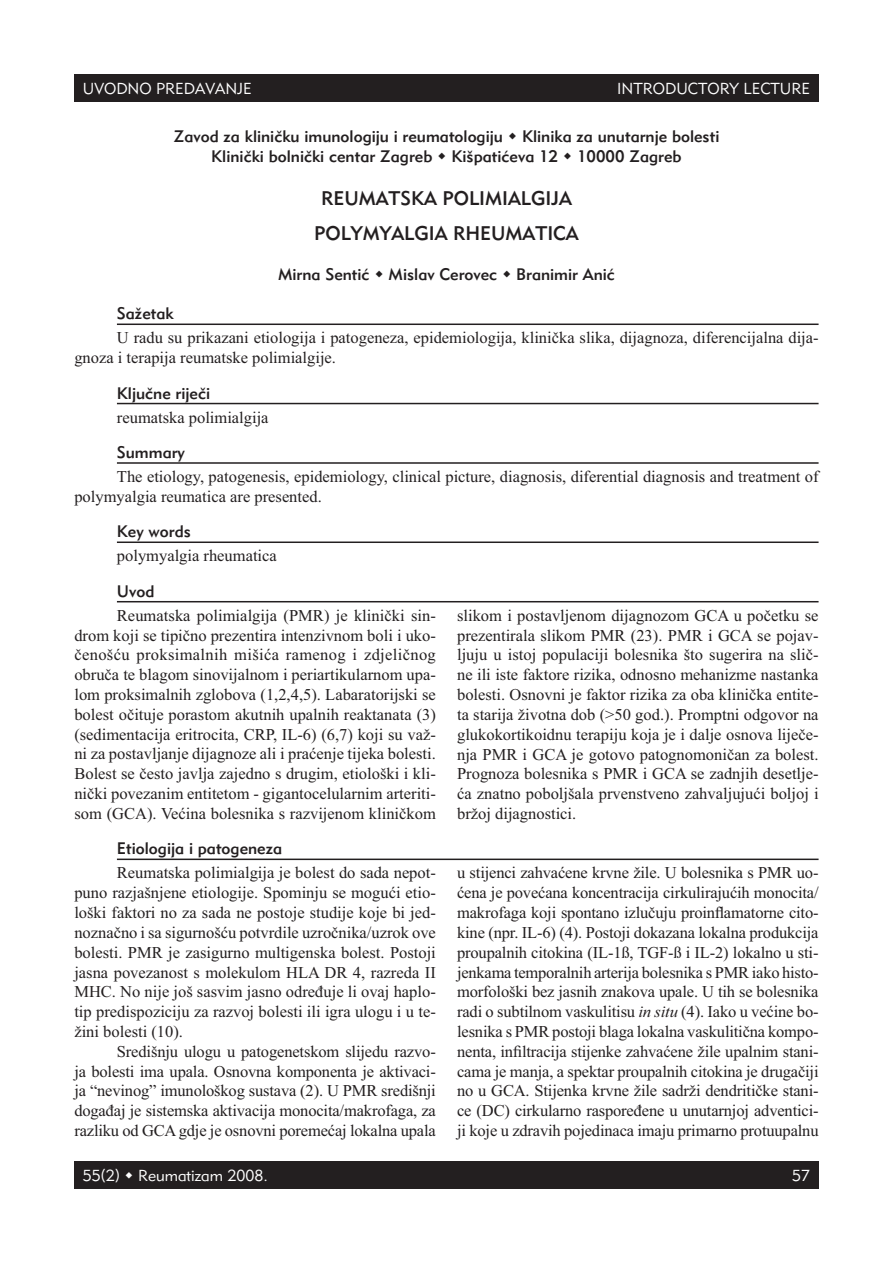
<style>
.page{position:relative;width:893px;height:1263px;background:#fff}
.page>*{position:absolute;margin:0;border:0;box-sizing:border-box;transform-origin:0 0}
.t1{font:19.5px/34.2px "Geometric 415 BT Medium A";color:#231f20;text-align:center}
.t2{font:16.5px/19.8px "Times New Roman";color:#231f20;text-align:justify}
.t3{font:16.5px/20px "Geometric 415 BT Medium A";color:#231f20;text-align:center}
.t4{font:15.75px "Geometric 415 BT Lite A";color:#fff}
.s1{font-style:italic}
</style>
<div class="page">
<div style="left:74px;top:1161px;width:745px;height:27px;background:#231f20"></div>
<div style="left:74px;top:74px;width:745px;height:28px;background:#231f20"></div>
<hr style="left:117px;top:323px;width:702px;height:2px;background:#231f20">
<hr style="left:117px;top:403px;width:702px;height:1px;background:#231f20">
<hr style="left:117px;top:462px;width:702px;height:2px;background:#231f20">
<hr style="left:117px;top:541px;width:702px;height:2px;background:#231f20">
<hr style="left:117px;top:601px;width:702px;height:1px;background:#231f20">
<hr style="left:117px;top:858px;width:702px;height:2px;background:#231f20">
<p class="t4" style="left:83px;top:83px;width:170px">UVODNO PREDAVANJE</p>
<p class="t4" style="left:617px;top:83px;width:194px">INTRODUCTORY LECTURE</p>
<p class="t3" style="left:173px;top:128px;width:547px">Zavod za kliničku imunologiju i reumatologiju Klinika za unutarnje bolesti<br>Klinički bolnički centar Zagreb Kišpatićeva 12 10000 Zagreb</p>
<p class="t1" style="left:314px;top:183px;width:266px">REUMATSKA POLIMIALGIJA<br>POLYMYALGIA RHEUMATICA</p>
<p class="t3" style="left:278px;top:265px;width:338px">Mirna Sentić Mislav Cerovec Branimir Anić</p>
<p class="t3" style="left:117px;top:305px;width:58px">Sažetak</p>
<p class="t2" style="left:74px;top:329px;width:746px;text-indent:43px">U radu su prikazani etiologija i patogeneza, epidemiologija, klinička slika, dijagnoza, diferencijalna dija&shy;gnoza i terapija reumatske polimialgije.</p>
<p class="t3" style="left:117px;top:384px;width:95px">Ključne riječi</p>
<p class="t2" style="left:117px;top:409px;width:153px">reumatska polimialgija</p>
<p class="t3" style="left:117px;top:444px;width:70px">Summary</p>
<p class="t2" style="left:74px;top:468px;width:746px;text-indent:43px">The etiology, patogenesis, epidemiology, clinical picture, diagnosis, diferential diagnosis and treatment of polymyalgia reumatica are presented.</p>
<p class="t3" style="left:117px;top:523px;width:76px">Key words</p>
<p class="t2" style="left:117px;top:547px;width:161px">polymyalgia rheumatica</p>
<p class="t3" style="left:117px;top:582px;width:39px">Uvod</p>
<p class="t2" style="left:74px;top:607px;width:363px;text-indent:43px">Reumatska polimialgija (PMR) je klinički sin&shy;drom koji se tipično prezentira intenzivnom boli i uko&shy;čenošću proksimalnih mišića ramenog i zdjeličnog obruča te blagom sinovijalnom i periartikularnom upa&shy;lom proksimalnih zglobova (1,2,4,5). Labaratorijski se bolest očituje porastom akutnih upalnih reaktanata (3) (sedimentacija eritrocita, CRP, IL-6) (6,7) koji su važ&shy;ni za postavljanje dijagnoze ali i praćenje tijeka bolesti.<br>Bolest se često javlja zajedno s drugim, etiološki i kli&shy;nički povezanim entitetom - gigantocelularnim arteriti&shy;som (GCA). Većina bolesnika s razvijenom kliničkom</p>
<p class="t2" style="left:457px;top:607px;width:363px">slikom i postavljenom dijagnozom GCA u početku se prezentirala slikom PMR (23). PMR i GCA se pojav&shy;ljuju u istoj populaciji bolesnika što sugerira na slič&shy;ne ili iste faktore rizika, odnosno mehanizme nastanka bolesti. Osnovni je faktor rizika za oba klinička entite&shy;ta starija životna dob (&gt;50 god.). Promptni odgovor na glukokortikoidnu terapiju koja je i dalje osnova liječe&shy;nja PMR i GCA je gotovo patognomoničan za bolest.<br>Prognoza bolesnika s PMR i GCA se zadnjih desetlje&shy;ća znatno poboljšala prvenstveno zahvaljujući boljoj i bržoj dijagnostici.</p>
<p class="t3" style="left:117px;top:840px;width:167px">Etiologija i patogeneza</p>
<p class="t2" style="left:74px;top:864px;width:363px;text-indent:43px">Reumatska polimialgija je bolest do sada nepot&shy;puno razjašnjene etiologije. Spominju se mogući etio&shy;loški faktori no za sada ne postoje studije koje bi jed&shy;noznačno i sa sigurnošću potvrdile uzročnika/uzrok ove bolesti. PMR je zasigurno multigenska bolest. Postoji jasna povezanost s molekulom HLA DR 4, razreda II MHC. No nije još sasvim jasno određuje li ovaj haplo&shy;tip predispoziciju za razvoj bolesti ili igra ulogu i u te&shy;žini bolesti (10).</p>
<p class="t2" style="left:74px;top:1043px;width:363px;text-indent:43px">Središnju ulogu u patogenetskom slijedu razvo&shy;ja bolesti ima upala. Osnovna komponenta je aktivaci&shy;ja “nevinog” imunološkog sustava (2). U PMR središnji događaj je sistemska aktivacija monocita/makrofaga, za razliku od GCA gdje je osnovni poremećaj lokalna upala</p>
<p class="t2" style="left:457px;top:864px;width:363px">u stijenci zahvaćene krvne žile. U bolesnika s PMR uo&shy;ćena je povećana koncentracija cirkulirajućih monocita/ makrofaga koji spontano izlučuju proinflamatorne cito&shy;kine (npr. IL-6) (4). Postoji dokazana lokalna produkcija proupalnih citokina (IL-1ß, TGF-ß i IL-2) lokalno u sti&shy;jenkama temporalnih arterija bolesnika s PMR iako histo&shy;morfološki bez jasnih znakova upale. U tih se bolesnika radi o subtilnom vaskulitisu <span class="s1">in situ</span> (4). Iako u većine bo&shy;lesnika s PMR postoji blaga lokalna vaskulitična kompo&shy;nenta, infiltracija stijenke zahvaćene žile upalnim stani&shy;cama je manja, a spektar proupalnih citokina je drugačiji no u GCA. Stijenka krvne žile sadrži dendritičke stani&shy;ce (DC) cirkularno raspoređene u unutarnjoj adventici&shy;ji koje u zdravih pojedinaca imaju primarno protuupalnu</p>
<p class="t4" style="left:83px;top:1169px;width:187px">55(2) Reumatizam 2008.</p>
<p class="t4" style="left:792px;top:1169px;width:19px">57</p>
</div>
